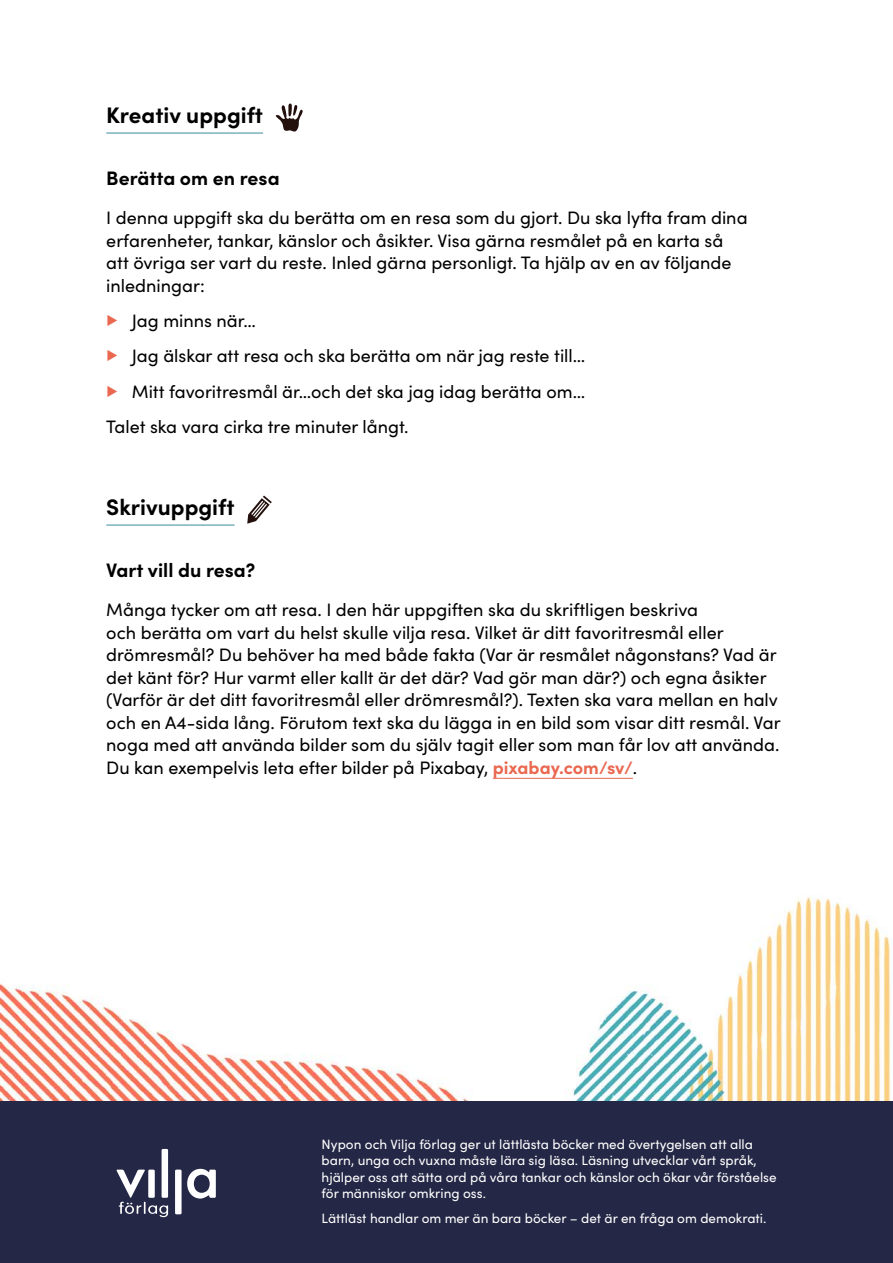
<style>
.page{position:relative;width:893px;height:1263px;background:#fff}
.page>*{position:absolute;margin:0;border:0;box-sizing:border-box;transform-origin:0 0}
.t1{font:700 22.5px "Sofia Pro";color:#000}
.t2{font:700 19.5px "Sofia Pro";color:#000}
.t3{font:18px/22.5px "Sofia Pro";color:#000}
.t4{font:13.5px/16.5px "Sofia Pro";color:#fff}
.s1{font-weight:700;color:#ea684f}
</style>
<div class="page">
<img style="left:0;top:897px;width:891px;height:204px">
<div style="left:0;top:1101px;width:893px;height:162px;background:#242745"></div>
<hr style="left:106px;top:132px;width:157px;height:2px;background:#7bb3be">
<hr style="left:106px;top:524px;width:129px;height:2px;background:#7bb3be">
<hr style="left:493px;top:778px;width:140px;height:1px;background:#ea684f">
<svg style="left:275px;top:103px;width:28px;height:29px"></svg>
<svg style="left:247px;top:495px;width:25px;height:29px"></svg>
<div style="left:162px;top:1149px;width:6px;height:49px;background:#fff"></div>
<div style="left:175px;top:1169px;width:7px;height:45px;background:#fff"></div>
<svg style="left:187px;top:1169px;width:29px;height:29px"></svg>
<svg style="left:116px;top:1169px;width:52px;height:48px"></svg>
<p class="t1" style="left:106px;top:98px;width:158px">Kreativ uppgift</p>
<p class="t2" style="left:106px;top:163px;width:175px">Berätta om en resa</p>
<p class="t3" style="left:106px;top:206px;width:643px">I denna uppgift ska du berätta om en resa som du gjort. Du ska lyfta fram dina erfarenheter, tankar, känslor och åsikter. Visa gärna resmålet på en karta så att övriga ser vart du reste. Inled gärna personligt. Ta hjälp av en av följande inledningar:</p>
<p class="t3" style="left:106px;top:302px;width:480px;line-height:35.2px"><span class="s1">▶</span> Jag minns när…<br><span class="s1">▶</span> Jag älskar att resa och ska berätta om när jag reste till… <span class="s1">▶</span> Mitt favoritresmål är…och det ska jag idag berätta om… Talet ska vara cirka tre minuter långt.</p>
<p class="t1" style="left:106px;top:490px;width:130px">Skrivuppgift</p>
<p class="t2" style="left:106px;top:555px;width:151px">Vart vill du resa?</p>
<p class="t3" style="left:106px;top:598px;width:676px">Många tycker om att resa. I den här uppgiften ska du skriftligen beskriva<br>och berätta om vart du helst skulle vilja resa. Vilket är ditt favoritresmål eller drömresmål? Du behöver ha med både fakta (Var är resmålet någonstans? Vad är det känt för? Hur varmt eller kallt är det där? Vad gör man där?) och egna åsikter (Varför är det ditt favoritresmål eller drömresmål?). Texten ska vara mellan en halv och en A4-sida lång. Förutom text ska du lägga in en bild som visar ditt resmål. Var noga med att använda bilder som du själv tagit eller som man får lov att använda.<br>Du kan exempelvis leta efter bilder på Pixabay, <span class="s1">pixabay.com/sv/</span>.</p>
<p class="t4" style="left:322px;top:1135px;width:456px">Nypon och Vilja förlag ger ut lättlästa böcker med övertygelsen att alla barn, unga och vuxna måste lära sig läsa. Läsning utvecklar vårt språk, hjälper oss att sätta ord på våra tankar och känslor och ökar vår förståelse för människor omkring oss.</p>
<p class="t4" style="left:322px;top:1210px;width:446px">Lättläst handlar om mer än bara böcker – det är en fråga om demokrati.</p>
</div>
